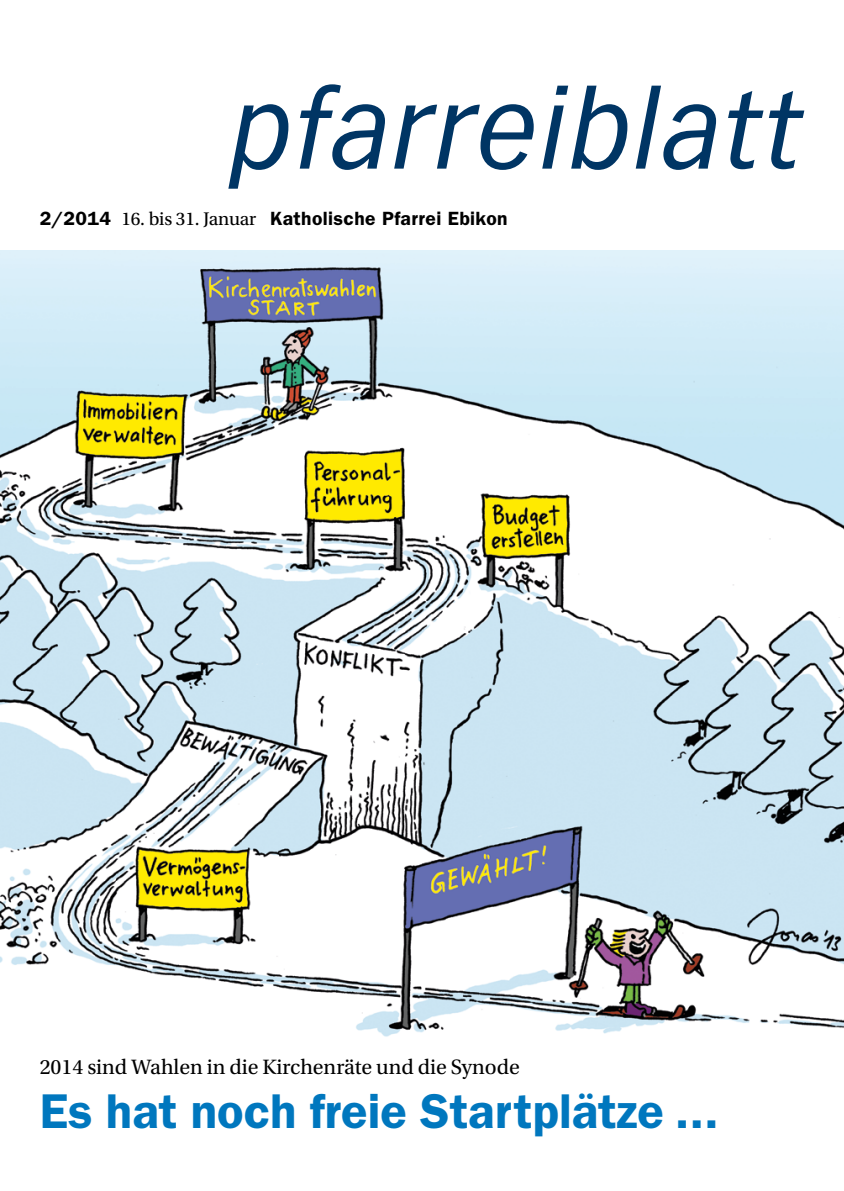
<style>
.page{position:relative;width:844px;height:1191px;background:#fff}
.page>*{position:absolute;margin:0;border:0;box-sizing:border-box;transform-origin:0 0}
.t1{font:600 49px "ITC Franklin Gothic Std";color:#0077be}
.t2{font:21.88px "Utopia Std";color:#000}
.t3{font:600 19.25px "ITC Franklin Gothic Std";letter-spacing:.02em;color:#000}
.s1{font-family:"Utopia Std";font-weight:400}
</style>
<div class="page">
<svg style="left:228px;top:104px;width:60px;height:85px"></svg>
<svg style="left:299px;top:84px;width:86px;height:86px"></svg>
<svg style="left:394px;top:104px;width:139px;height:66px"></svg>
<svg style="left:542px;top:86px;width:85px;height:84px"></svg>
<svg style="left:635px;top:86px;width:80px;height:84px"></svg>
<svg style="left:728px;top:91px;width:76px;height:78px"></svg>
<img style="left:0;top:251px;width:843px;height:786px">
<p class="t3" style="left:40px;top:207px;width:469px">2/2014 <span class="s1">16. bis 31. Januar</span> Katholische Pfarrei Ebikon</p>
<p class="t2" style="left:40px;top:1055px;width:481px">2014 sind Wahlen in die Kirchenräte und die Synode</p>
<h1 class="t1" style="left:40px;top:1082px;width:680px">Es hat noch freie Startplätze ...</h1>
</div>
